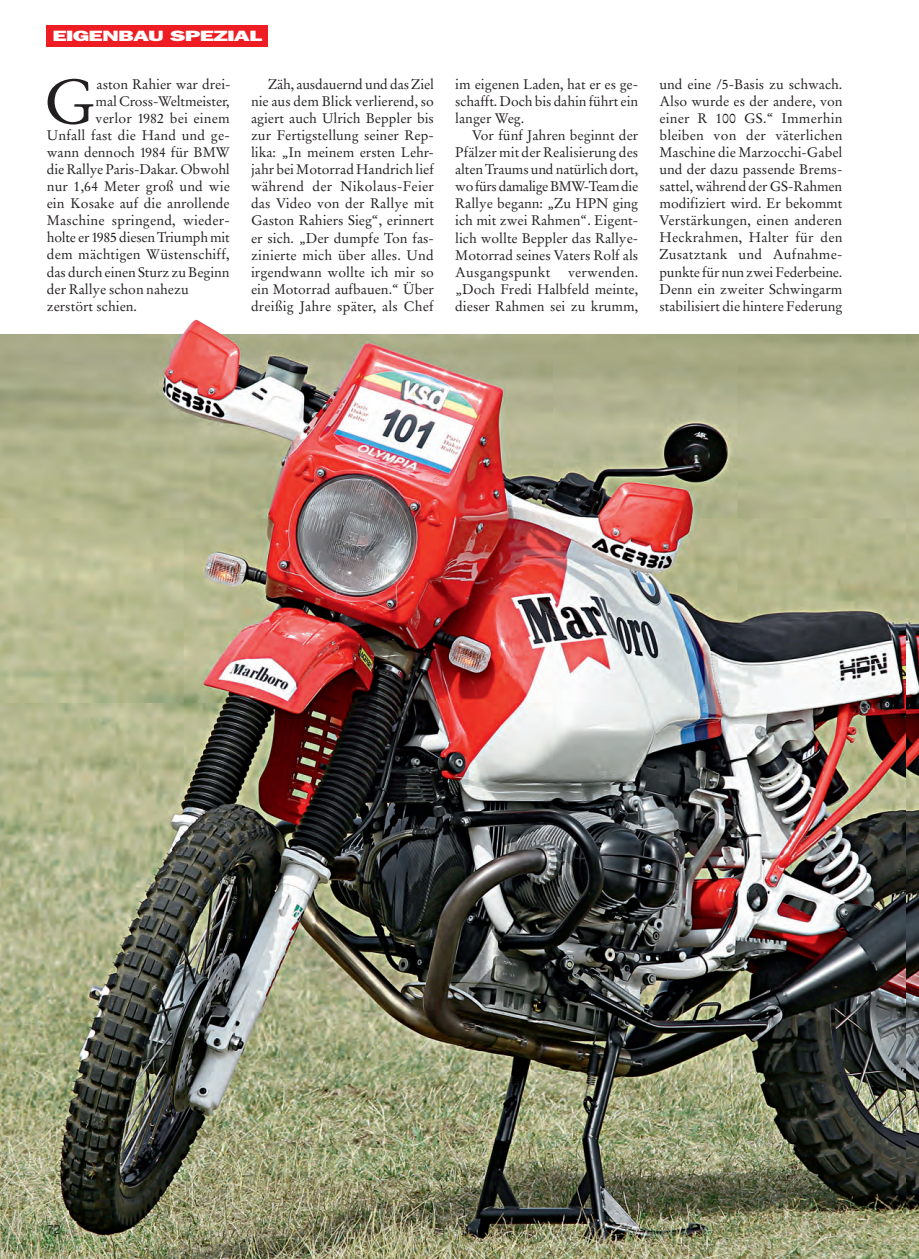
<style>
.page{position:relative;width:919px;height:1259px;background:#fff}
.page>*{position:absolute;margin:0;border:0;box-sizing:border-box;transform-origin:0 0}
.t1{font:62.4px "Stempel Garamond";color:#231f20}
.t2{font:800 15px "Franklin Gothic";letter-spacing:-.035em;color:#fff;scale:1.61 1}
.t3{font:13.8px/17px "Stempel Garamond";color:#231f20;text-align:justify}
.t4{font:12.75px "Helvetica Neue";color:#231f20}
</style>
<div class="page">
<img style="left:0;top:335px;width:906px;height:924px">
<svg style="left:46px;top:25px;width:222px;height:22px"></svg>
<div style="left:47px;top:26px;width:221px;height:21px;background:#ee1d23"></div>
<img style="left:906px;top:335px;width:12px;height:924px">
<img style="left:175px;top:319px;width:59px;height:44px">
<p class="t2" style="left:52px;top:27px;width:132px">EIGENBAU SPEZIAL</p>
<h1 class="t1" style="left:44px;top:75px;width:53px">G</h1>
<p class="t3" style="left:96px;top:77px;width:136px">aston Rahier war drei-</p>
<p class="t3" style="left:251px;top:77px;width:184px;text-indent:17px">Zäh, ausdauernd und das Ziel nie aus dem Blick verlierend, so agiert auch Ulrich Beppler bis zur Fertigstellung seiner Rep - lika: „In meinem ersten Lehr - jahr bei Motorrad Handrich lief während der Nikolaus-Feier das Video von der Rallye mit Gaston Rahiers Sieg“, erinnert er sich. „Der dumpfe Ton fas - zinierte mich über alles. Und irgendwann wollte ich mir so ein Motorrad aufbauen.“ Über dreißig Jahre später, als Chef</p>
<p class="t3" style="left:96px;top:94px;width:136px">mal Cross-Weltmeister,</p>
<p class="t3" style="left:96px;top:111px;width:136px">verlor 1982 bei einem</p>
<p class="t3" style="left:47px;top:128px;width:184px">Unfall fast die Hand und ge -</p>
<p class="t3" style="left:47px;top:145px;width:184px">wann dennoch 1984 für BMW</p>
<p class="t3" style="left:47px;top:162px;width:184px">die Rallye Paris-Dakar. Obwohl</p>
<p class="t3" style="left:47px;top:179px;width:184px">nur 1,64 Meter groß und wie</p>
<p class="t3" style="left:47px;top:196px;width:184px">ein Kosake auf die anrollende</p>
<p class="t3" style="left:47px;top:213px;width:184px">Maschine springend, wieder-</p>
<p class="t3" style="left:47px;top:230px;width:184px">holte er 1985 diesen Triumph mit</p>
<p class="t3" style="left:47px;top:247px;width:184px">dem mächtigen Wüstenschiff,</p>
<p class="t3" style="left:47px;top:264px;width:184px">das durch einen Sturz zu Beginn</p>
<p class="t3" style="left:47px;top:281px;width:143px">der Rallye schon nahezu</p>
<p class="t3" style="left:47px;top:298px;width:92px">zerstört schien.</p>
<p class="t3" style="left:455px;top:77px;width:184px">im eigenen Laden, hat er es ge - schafft. Doch bis dahin führt ein langer Weg.</p>
<p class="t3" style="left:455px;top:128px;width:184px;text-indent:17px">Vor fünf Jahren beginnt der Pfälzer mit der Realisierung des alten Traums und natürlich dort, wo fürs damalige BMW-Team die Rallye begann: „Zu HPN ging ich mit zwei Rahmen“. Eigent&shy;lich wollte Beppler das Rallye-Motorrad seines Vaters Rolf als Ausgangspunkt</p>
<p class="t3" style="left:455px;top:264px;width:184px;text-indent:113px">verwenden. „Doch Fredi Halbfeld meinte, dieser Rahmen sei zu krumm,</p>
<p class="t3" style="left:659px;top:77px;width:184px">und eine /5-Basis zu schwach.<br>Also wurde es der andere, von einer R 100 GS.“ Immerhin bleiben von der väterlichen Maschine die Marzocchi-Gabel und der dazu passende Brems&shy;sattel, während der GS-Rahmen modifiziert wird. Er bekommt Verstärkungen, einen anderen Heckrahmen, Halter für den Zusatztank und Aufnahme&shy;punkte für nun zwei Feder beine.<br>Denn ein zweiter Schwingarm stabilisiert die hintere Federung</p>
<p class="t4" style="left:47px;top:1225px;width:16px">72</p>
</div>
